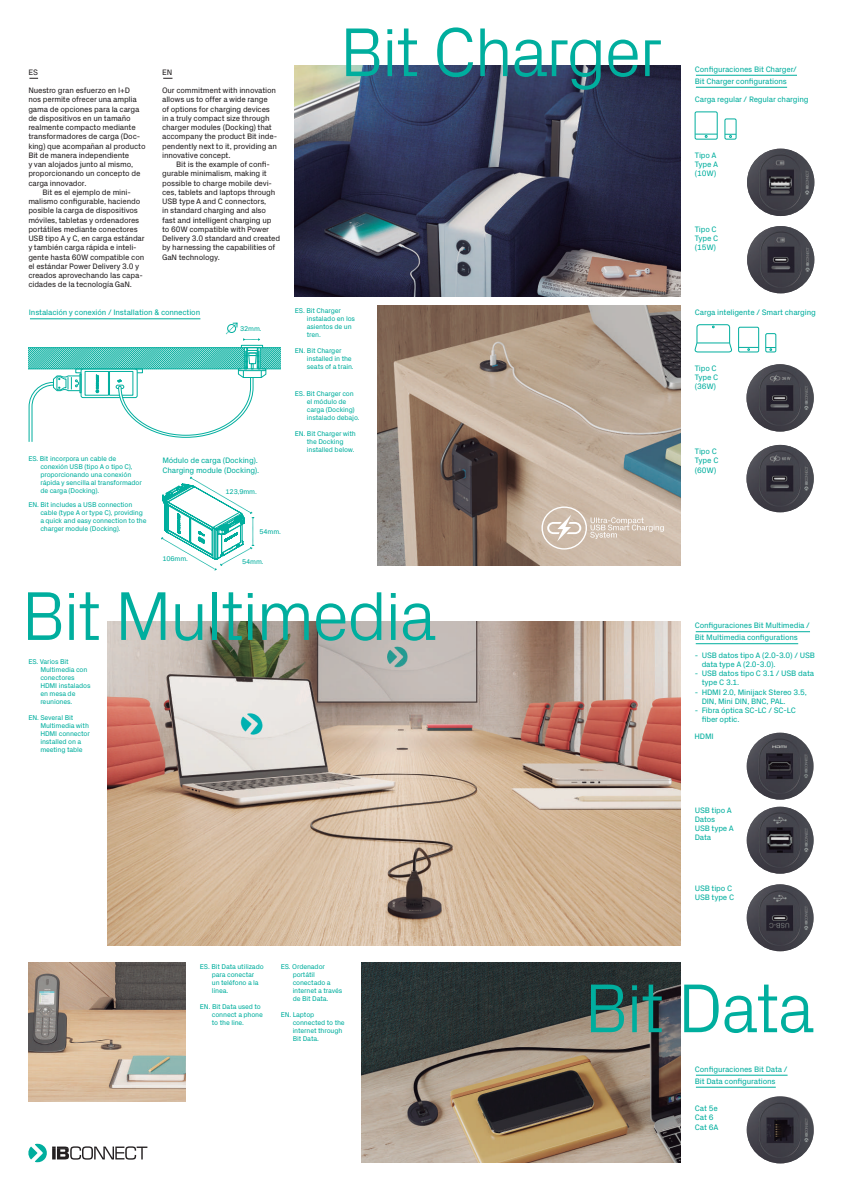
<style>
.page{position:relative;width:842px;height:1191px;background:#fff}
.page>*{position:absolute;margin:0;border:0;box-sizing:border-box;transform-origin:0 0}
.t1{font:300 70px "Px Grotesk";letter-spacing:-.04em;color:#00ae9e}
.t2{font:8px/9.2px "Px Grotesk";letter-spacing:-.02em;color:#231f20}
.t3{font:8px/9.2px "Px Grotesk";letter-spacing:-.02em;color:#00ae9e}
.t4{font:7px/8px "Px Grotesk";letter-spacing:-.02em;color:#00ae9e}
</style>
<div class="page">
<img style="left:361px;top:963px;width:319px;height:199px">
<hr style="left:696px;top:1074px;width:91px;height:1px;background:#00ae9e">
<hr style="left:696px;top:1086px;width:80px;height:1px;background:#00ae9e">
<hr style="left:696px;top:75px;width:101px;height:1px;background:#00ae9e">
<hr style="left:696px;top:87px;width:91px;height:1px;background:#00ae9e">
<img style="left:747px;top:149px;width:67px;height:67px;border-radius:34px">
<img style="left:747px;top:226px;width:67px;height:67px;border-radius:34px">
<img style="left:746px;top:364px;width:68px;height:67px;border-radius:34px">
<img style="left:746px;top:445px;width:68px;height:67px;border-radius:34px">
<img style="left:747px;top:1096px;width:67px;height:67px;border-radius:34px">
<div style="left:695px;top:112px;width:22px;height:27px;border:1px solid #00ae9e;border-radius:2px"></div>
<svg style="left:695px;top:134px;width:22px;height:4px"></svg>
<div style="left:725px;top:119px;width:11px;height:20px;border:1px solid #00ae9e;border-radius:2px"></div>
<svg style="left:725px;top:134px;width:11px;height:4px"></svg>
<div style="left:738px;top:327px;width:21px;height:25px;border:1px solid #00ae9e;border-radius:2px"></div>
<svg style="left:739px;top:347px;width:19px;height:4px"></svg>
<div style="left:765px;top:333px;width:11px;height:19px;border:1px solid #00ae9e;border-radius:2px"></div>
<svg style="left:766px;top:347px;width:10px;height:4px"></svg>
<svg style="left:695px;top:324px;width:37px;height:28px"></svg>
<hr style="left:696px;top:631px;width:114px;height:1px;background:#00ae9e">
<hr style="left:696px;top:643px;width:102px;height:1px;background:#00ae9e">
<img style="left:747px;top:732px;width:67px;height:67px;border-radius:33px">
<img style="left:747px;top:806px;width:67px;height:67px;border-radius:33px">
<img style="left:747px;top:884px;width:67px;height:67px;border-radius:33px">
<img style="left:107px;top:621px;width:573px;height:324px">
<img style="left:28px;top:963px;width:158px;height:138px">
<img style="left:295px;top:65px;width:385px;height:232px">
<img style="left:377px;top:306px;width:303px;height:259px">
<div style="left:241px;top:345px;width:22px;height:3px;border:1px solid #00ae9e"></div>
<svg style="left:28px;top:347px;width:253px;height:95px"></svg>
<div style="left:81px;top:369px;width:56px;height:29px;border:1px solid #00ae9e;border-radius:2px"></div>
<svg style="left:243px;top:338px;width:17px;height:3px"></svg>
<hr style="left:30px;top:318px;width:170px;height:1px;background:#00ae9e">
<svg style="left:226px;top:323px;width:11px;height:11px"></svg>
<svg style="left:161px;top:476px;width:93px;height:95px"></svg>
<svg style="left:541px;top:506px;width:123px;height:43px;background:#d3c3b4"></svg>
<svg style="left:28px;top:1143px;width:119px;height:19px"></svg>
<p class="t2" style="left:28px;top:67px;width:11px">ES</p>
<p class="t2" style="left:28px;top:85px;width:103px">Nuestro gran esfuerzo en I+D</p>
<p class="t2" style="left:28px;top:94px;width:110px">nos permite ofrecer una amplia</p>
<p class="t2" style="left:28px;top:104px;width:113px">gama de opciones para la carga</p>
<p class="t2" style="left:28px;top:113px;width:104px">de dispositivos en un tamaño</p>
<p class="t2" style="left:28px;top:122px;width:109px">realmente compacto mediante</p>
<p class="t2" style="left:28px;top:131px;width:113px">transformadores de carga (Doc-</p>
<p class="t2" style="left:28px;top:141px;width:119px">king) que acompañan al producto</p>
<p class="t2" style="left:28px;top:150px;width:102px">Bit de manera independiente</p>
<p class="t2" style="left:28px;top:159px;width:106px">y van alojados junto al mismo,</p>
<p class="t2" style="left:28px;top:168px;width:114px">proporcionando un concepto de</p>
<p class="t2" style="left:28px;top:178px;width:60px">carga innovador.</p>
<p class="t2" style="left:43px;top:187px;width:90px">Bit es el ejemplo de mini-</p>
<p class="t2" style="left:28px;top:196px;width:113px">malismo configurable, haciendo</p>
<p class="t2" style="left:28px;top:205px;width:111px">posible la carga de dispositivos</p>
<p class="t2" style="left:28px;top:215px;width:113px">móviles, tabletas y ordenadores</p>
<p class="t2" style="left:28px;top:224px;width:111px">portátiles mediante conectores</p>
<p class="t2" style="left:28px;top:233px;width:118px">USB tipo A y C, en carga estándar</p>
<p class="t2" style="left:28px;top:242px;width:110px">y también carga rápida e inteli-</p>
<p class="t2" style="left:28px;top:252px;width:117px">gente hasta 60W compatible con</p>
<p class="t2" style="left:28px;top:261px;width:112px">el estándar Power Delivery 3.0 y</p>
<p class="t2" style="left:28px;top:270px;width:116px">creados aprovechando las capa-</p>
<p class="t2" style="left:28px;top:279px;width:105px">cidades de la tecnología GaN.</p>
<p class="t2" style="left:162px;top:67px;width:12px">EN</p>
<p class="t2" style="left:162px;top:85px;width:117px">Our commitment with innovation allows us to offer a wide range<br>of options for charging devices in a truly compact size through charger modules (Docking) that accompany the product Bit inde&shy;pendently next to it, providing an innovative concept.</p>
<p class="t2" style="left:162px;top:159px;width:120px;text-indent:14px">Bit is the example of confi&shy;gurable minimalism, making it possible to charge mobile devi&shy;ces, tablets and laptops through<br>USB type A and C connectors,<br>in standard charging and also fast and intelligent charging up to 60W compatible with Power<br>Delivery 3.0 standard and created by harnessing the capabilities of<br>GaN technology.</p>
<p class="t3" style="left:29px;top:307px;width:173px">Instalación y conexión / Installation &amp; connection</p>
<p class="t4" style="left:240px;top:324px;width:23px">32mm.</p>
<p class="t4" style="left:40px;top:454px;width:103px;text-indent:-12px">ES. Bit incorpora un cable de conexión USB (tipo A o tipo C), proporcionando una conexión rápida y sencilla al transformador de carga (Docking).</p>
<p class="t4" style="left:40px;top:500px;width:108px;text-indent:-12px">EN. Bit includes a USB connection cable (type A or type C), providing a quick and easy connection to the charger module (Docking).</p>
<p class="t3" style="left:162px;top:455px;width:98px">Módulo de carga (Docking).<br>Charging module (Docking).</p>
<p class="t4" style="left:226px;top:487px;width:33px">123,9mm.</p>
<p class="t4" style="left:162px;top:554px;width:27px">106mm.</p>
<p class="t4" style="left:259px;top:526px;width:23px">54mm.</p>
<p class="t4" style="left:242px;top:557px;width:23px">54mm.</p>
<h1 class="t1" style="left:339px;top:2px;width:325px">Bit Charger</h1>
<p class="t4" style="left:307px;top:305px;width:50px;text-indent:-12px">ES. Bit Charger instalado en los asientos de un tren.</p>
<p class="t4" style="left:307px;top:345px;width:48px;text-indent:-12px">EN. Bit Charger installed in the seats of a train.</p>
<p class="t4" style="left:307px;top:389px;width:54px;text-indent:-12px">ES. Bit Charger con el módulo de carga (Docking) instalado debajo.</p>
<p class="t4" style="left:307px;top:429px;width:51px;text-indent:-12px">EN. Bit Charger with the Docking installed below.</p>
<h1 class="t1" style="left:21px;top:565px;width:417px">Bit Multimedia</h1>
<p class="t4" style="left:40px;top:657px;width:52px;text-indent:-12px">ES. Varios Bit<br>Multimedia con conectores<br>HDMI instalados en mesa de reuniones.</p>
<p class="t4" style="left:40px;top:713px;width:51px;text-indent:-12px">EN. Several Bit<br>Multimedia with<br>HDMI connector installed on a meeting table</p>
<p class="t3" style="left:695px;top:62px;width:103px;line-height:12px">Configuraciones Bit Charger/<br>Bit Charger configurations</p>
<p class="t3" style="left:695px;top:94px;width:115px">Carga regular / Regular charging</p>
<p class="t3" style="left:695px;top:150px;width:25px">Tipo A<br>Type A (10W)</p>
<p class="t3" style="left:695px;top:224px;width:25px">Tipo C<br>Type C (15W)</p>
<p class="t3" style="left:695px;top:307px;width:122px">Carga inteligente / Smart charging</p>
<p class="t3" style="left:695px;top:363px;width:25px">Tipo C<br>Type C (36W)</p>
<p class="t3" style="left:695px;top:446px;width:25px">Tipo C<br>Type C (60W)</p>
<p class="t3" style="left:695px;top:619px;width:117px;line-height:12px">Configuraciones Bit Multimedia /<br>Bit Multimedia configurations</p>
<p class="t3" style="left:702px;top:649px;width:115px;text-indent:-7px">- USB datos tipo A (2.0-3.0) / USB data type A (2.0-3.0).</p>
<p class="t3" style="left:702px;top:668px;width:114px;text-indent:-7px">- USB datos tipo C 3.1 / USB data type C 3.1.</p>
<p class="t3" style="left:702px;top:686px;width:107px;text-indent:-7px">- HDMI 2.0, Minijack Stereo 3.5,<br>DIN, Mini DIN, BNC, PAL.</p>
<p class="t3" style="left:702px;top:705px;width:96px;text-indent:-7px">- Fibra óptica SC-LC / SC-LC fiber optic.</p>
<p class="t3" style="left:694px;top:731px;width:21px">HDMI</p>
<p class="t3" style="left:695px;top:805px;width:41px">USB tipo A<br>Datos<br>USB type A<br>Data</p>
<p class="t3" style="left:695px;top:883px;width:41px">USB tipo C<br>USB type C</p>
<p class="t4" style="left:212px;top:961px;width:53px;text-indent:-12px">ES. Bit Data utilizado para conectar un teléfono a la línea.</p>
<p class="t4" style="left:212px;top:1001px;width:53px;text-indent:-12px">EN. Bit Data used to connect a phone to the line.</p>
<p class="t4" style="left:293px;top:961px;width:51px;text-indent:-12px">ES. Ordenador portátil conectado a internet a través de Bit Data.</p>
<p class="t4" style="left:293px;top:1009px;width:54px;text-indent:-12px">EN. Laptop connected to the internet through<br>Bit Data.</p>
<h1 class="t1" style="left:584px;top:957px;width:232px">Bit Data</h1>
<p class="t3" style="left:695px;top:1062px;width:94px;line-height:12px">Configuraciones Bit Data /<br>Bit Data configurations</p>
<p class="t3" style="left:695px;top:1103px;width:25px">Cat 5e<br>Cat 6<br>Cat 6A</p>
</div>
